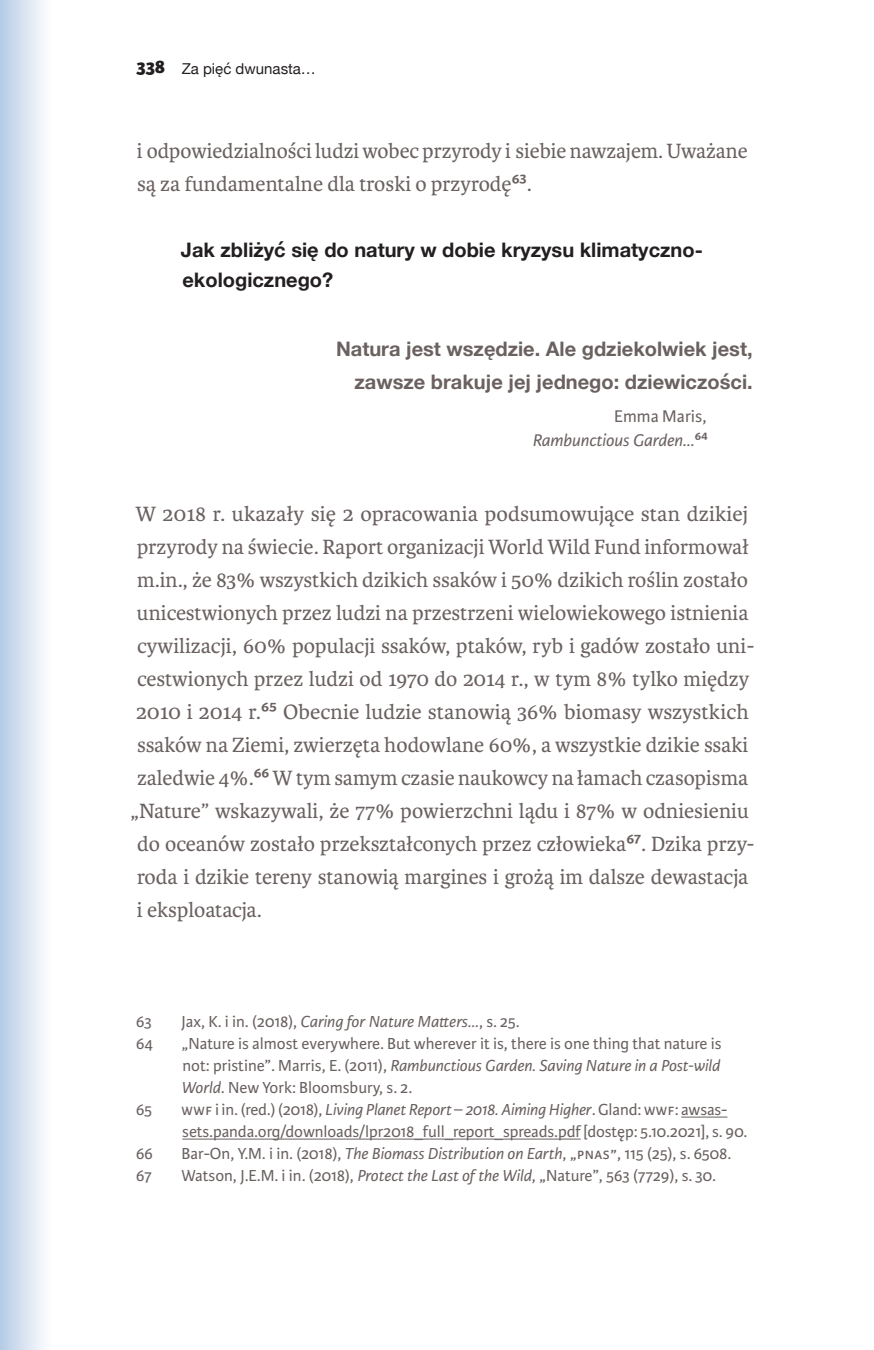
<style>
.page{position:relative;width:874px;height:1350px;background:#fff}
.page>*{position:absolute;margin:0;border:0;box-sizing:border-box;transform-origin:0 0}
.t1{font:22px/33px "Karmina";color:#6a6160}
.t2{font:700 20px/33px "Helvetica Neue";color:#6a6160;text-align:right}
.t3{font:700 20px/30px "Helvetica Neue";color:#231f20}
.t4{font:italic 18px/24px "Karmina Sans";color:#6a6160;text-align:right}
.t5{font:17px/22px "Karmina Sans";letter-spacing:-.005em;color:#6a6160;text-align:justify}
.t6{font:15px "Helvetica Neue";color:#231f20}
.s1{font-family:"Karmina Sans";font-weight:800;font-size:20px}
.s2{font-family:"Karmina Sans";font-weight:600}
.s3{font-style:normal}
.s4{font-weight:600;font-style:normal}
.s5{font-style:italic}
</style>
<div class="page">
<div style="left:0;top:0;width:52px;height:1349px;background:linear-gradient(to right,#b7cbe6,#fffeff)"></div>
<hr style="left:680px;top:1116px;width:47px;height:1px;background:#6a6160">
<hr style="left:182px;top:1138px;width:398px;height:1px;background:#6a6160">
<p class="t6" style="left:136px;top:58px;width:181px"><span class="s1">338</span> Za pięć dwunasta…</p>
<p class="t1" style="left:137px;top:134px;width:612px">i odpowiedzialności ludzi wobec przyrody i siebie nawzajem. Uważane są za fundamentalne dla troski o przyrodę<span class="s2">63</span>.</p>
<p class="t3" style="left:181px;top:235px;width:523px">Jak zbliżyć się do natury w dobie kryzysu klimatyczno&shy;ekologicznego?</p>
<p class="t2" style="left:336px;top:333px;width:418px">Natura jest wszędzie. Ale gdziekolwiek jest, zawsze brakuje jej jednego: dziewiczości.</p>
<p class="t4" style="left:532px;top:404px;width:176px"><span class="s3">Emma Maris,<br></span>Rambunctious Garden…<span class="s4">64</span></p>
<p class="t1" style="left:135px;top:497px;width:614px">W 2018 r. ukazały się 2 opracowania podsumowujące stan dzikiej</p>
<p class="t1" style="left:137px;top:530px;width:613px">przyrody na świecie. Raport organizacji World Wild Fund informował</p>
<p class="t1" style="left:137px;top:563px;width:612px">m.in., że 83% wszystkich dzikich ssaków i 50% dzikich roślin zostało</p>
<p class="t1" style="left:137px;top:596px;width:613px">unicestwionych przez ludzi na przestrzeni wielowiekowego istnienia</p>
<p class="t1" style="left:137px;top:629px;width:618px">cywilizacji, 60% populacji ssaków, ptaków, ryb i gadów zostało uni-</p>
<p class="t1" style="left:137px;top:662px;width:613px">cestwionych przez ludzi od 1970 do 2014 r., w tym 8% tylko między</p>
<p class="t1" style="left:136px;top:695px;width:613px">2010 i 2014 r.<span class="s2">65</span> Obecnie ludzie stanowią 36% biomasy wszystkich</p>
<p class="t1" style="left:137px;top:728px;width:612px">ssaków na Ziemi, zwierzęta hodowlane 60%, a wszystkie dzikie ssaki</p>
<p class="t1" style="left:137px;top:761px;width:612px">zaledwie 4%.<span class="s2">66</span> W tym samym czasie naukowcy na łamach czasopisma</p>
<p class="t1" style="left:130px;top:794px;width:620px">„Nature” wskazywali, że 77% powierzchni lądu i 87% w odniesieniu</p>
<p class="t1" style="left:137px;top:827px;width:618px">do oceanów zostało przekształconych przez człowieka<span class="s2">67</span>. Dzika przy-</p>
<p class="t1" style="left:137px;top:860px;width:612px">roda i dzikie tereny stanowią margines i grożą im dalsze dewastacja</p>
<p class="t1" style="left:137px;top:893px;width:126px">i eksploatacja.</p>
<p class="t5" style="left:136px;top:1011px;width:17px">63</p>
<p class="t5" style="left:181px;top:1011px;width:339px">Jax, K. i in. (2018), <span class="s5">Caring for Nature Matters…</span>, s. 25.</p>
<p class="t5" style="left:136px;top:1033px;width:19px">64</p>
<p class="t5" style="left:181px;top:1033px;width:541px">„Nature is almost everywhere. But wherever it is, there is one thing that nature is not: pristine”. Marris, E. (2011), <span class="s5">Rambunctious Garden. Saving Nature in a Post-wild World</span>. New York: Bloomsbury, s. 2.</p>
<p class="t5" style="left:136px;top:1099px;width:18px">65</p>
<p class="t5" style="left:181px;top:1099px;width:567px">WWF i in. (red.) (2018), <span class="s5">Living Planet Report</span> – <span class="s5">2018. Aiming Higher</span>. Gland: WWF: awsas&shy;sets.panda.org/downloads/lpr2018_full_report_spreads.pdf [dostęp: 5.10.2021], s. 90.</p>
<p class="t5" style="left:136px;top:1143px;width:19px">66</p>
<p class="t5" style="left:181px;top:1143px;width:551px">Bar-On, Y.M. i in. (2018), <span class="s5">The Biomass Distribution on Earth</span>, „PNAS”, 115 (25), s. 6508.</p>
<p class="t5" style="left:136px;top:1165px;width:17px">67</p>
<p class="t5" style="left:181px;top:1165px;width:535px">Watson, J.E.M. i in. (2018), <span class="s5">Protect the Last of the Wild</span>, „Nature”, 563 (7729), s. 30.</p>
</div>
